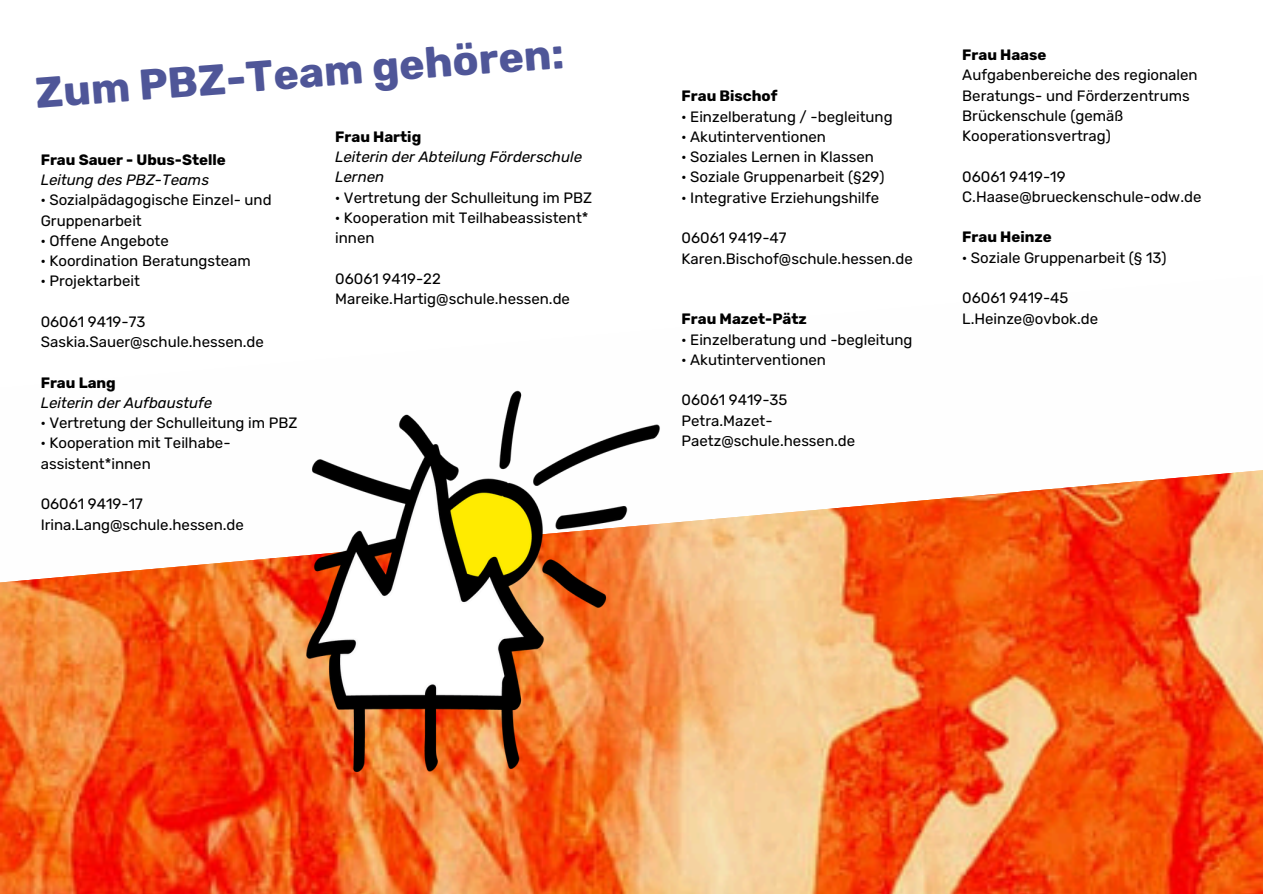
<style>
.page{position:relative;width:1263px;height:894px;background:#fff}
.page>*{position:absolute;margin:0;border:0;box-sizing:border-box;transform-origin:0 0}
.t1{font:700 42.75px "Rubik";color:#4f5698}
.t2{font:15px/20.2px "Rubik";color:#000}
.t3{font:700 15px "Rubik";color:#000}
.t4{font:italic 15px "Rubik";color:#000}
</style>
<div class="page">
<img style="left:0;top:592px;width:1263px;height:301px">
<svg style="left:0;top:470px;width:1263px;height:122px"></svg>
<img style="left:170px;top:390px;width:602px;height:387px">
<h1 class="t1" style="left:34px;top:67px;width:531px;rotate:-4deg">Zum PBZ-Team gehören:</h1>
<p class="t3" style="left:41px;top:151px;width:187px">Frau Sauer - Ubus-Stelle</p>
<p class="t4" style="left:41px;top:171px;width:170px">Leitung des PBZ-Teams</p>
<p class="t2" style="left:41px;top:190px;width:232px">· Sozialpädagogische Einzel- und<br>Gruppenarbeit</p>
<p class="t2" style="left:41px;top:230px;width:130px">· Offene Angebote</p>
<p class="t2" style="left:41px;top:251px;width:212px">· Koordination Beratungsteam</p>
<p class="t2" style="left:41px;top:271px;width:101px">· Projektarbeit</p>
<p class="t2" style="left:41px;top:311px;width:106px">06061 9419-73</p>
<p class="t2" style="left:41px;top:332px;width:225px">Saskia.Sauer@schule.hessen.de</p>
<p class="t3" style="left:41px;top:373px;width:77px">Frau Lang</p>
<p class="t4" style="left:41px;top:394px;width:173px">Leiterin der Aufbaustufe</p>
<p class="t2" style="left:41px;top:413px;width:258px">· Vertretung der Schulleitung im PBZ</p>
<p class="t2" style="left:41px;top:433px;width:191px">· Kooperation mit Teilhabe-</p>
<p class="t2" style="left:41px;top:453px;width:112px">assistent*innen</p>
<p class="t2" style="left:41px;top:494px;width:104px">06061 9419-17</p>
<p class="t2" style="left:41px;top:514px;width:205px">Irina.Lang@schule.hessen.de</p>
<p class="t3" style="left:335px;top:128px;width:87px">Frau Hartig</p>
<p class="t4" style="left:335px;top:148px;width:248px">Leiterin der Abteilung Förderschule</p>
<p class="t4" style="left:335px;top:168px;width:50px">Lernen</p>
<p class="t2" style="left:335px;top:187px;width:258px">· Vertretung der Schulleitung im PBZ</p>
<p class="t2" style="left:335px;top:207px;width:255px">· Kooperation mit Teilhabeassistent*</p>
<p class="t2" style="left:335px;top:228px;width:41px">innen</p>
<p class="t2" style="left:335px;top:268px;width:107px">06061 9419-22</p>
<p class="t2" style="left:335px;top:288px;width:236px">Mareike.Hartig@schule.hessen.de</p>
<p class="t3" style="left:682px;top:87px;width:97px">Frau Bischof</p>
<p class="t2" style="left:682px;top:106px;width:213px">· Einzelberatung / -begleitung</p>
<p class="t2" style="left:682px;top:127px;width:146px">· Akutinterventionen</p>
<p class="t2" style="left:682px;top:147px;width:194px">· Soziales Lernen in Klassen</p>
<p class="t2" style="left:682px;top:167px;width:204px">· Soziale Gruppenarbeit (§29)</p>
<p class="t2" style="left:682px;top:187px;width:199px">· Integrative Erziehungshilfe</p>
<p class="t2" style="left:682px;top:228px;width:106px">06061 9419-47</p>
<p class="t2" style="left:682px;top:248px;width:233px">Karen.Bischof@schule.hessen.de</p>
<p class="t3" style="left:682px;top:310px;width:127px">Frau Mazet-Pätz</p>
<p class="t2" style="left:682px;top:329px;width:232px">· Einzelberatung und -begleitung</p>
<p class="t2" style="left:682px;top:349px;width:146px">· Akutinterventionen</p>
<p class="t2" style="left:682px;top:390px;width:107px">06061 9419-35</p>
<p class="t2" style="left:682px;top:410px;width:175px">Petra.Mazet-<br>Paetz@schule.hessen.de</p>
<p class="t3" style="left:962px;top:46px;width:86px">Frau Haase</p>
<p class="t2" style="left:962px;top:65px;width:237px">Aufgabenbereiche des regionalen</p>
<p class="t2" style="left:962px;top:85px;width:229px">Beratungs- und Förderzentrums</p>
<p class="t2" style="left:962px;top:105px;width:162px">Brückenschule (gemäß<br>Kooperationsvertrag)</p>
<p class="t2" style="left:962px;top:166px;width:105px">06061 9419-19</p>
<p class="t2" style="left:962px;top:186px;width:241px">C.Haase@brueckenschule-odw.de</p>
<p class="t3" style="left:962px;top:228px;width:91px">Frau Heinze</p>
<p class="t2" style="left:962px;top:247px;width:206px">· Soziale Gruppenarbeit (§ 13)</p>
<p class="t2" style="left:962px;top:288px;width:108px">06061 9419-45</p>
<p class="t2" style="left:962px;top:308px;width:137px">L.Heinze@ovbok.de</p>
</div>
